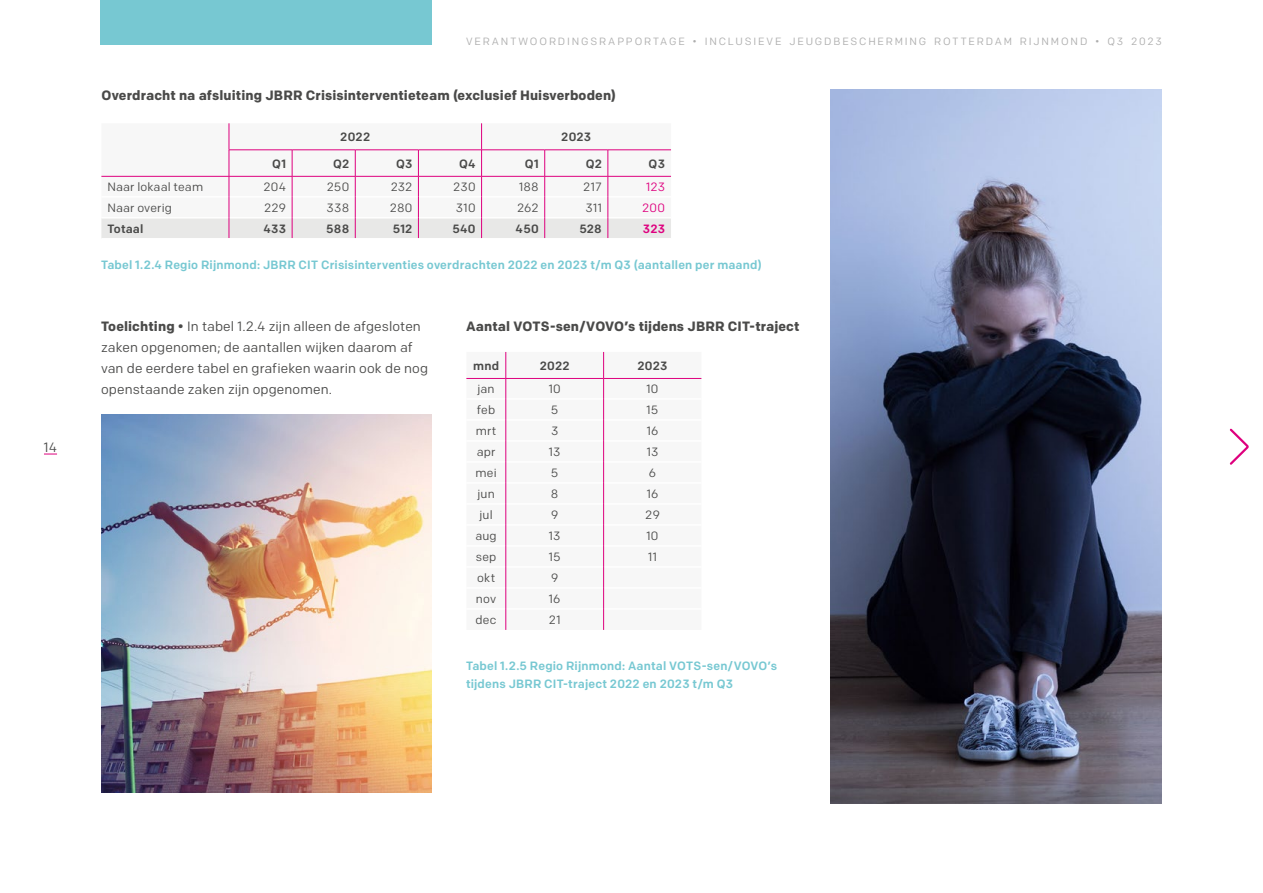
<style>
.page{position:relative;width:1263px;height:893px;background:#fff}
.page>*{position:absolute;margin:0;border:0;box-sizing:border-box;transform-origin:0 0}
.t1{font:13.5px/21px "Colfax";letter-spacing:.01em;color:#4a4a49}
.t2{font:700 13.5px "Colfax";letter-spacing:.01em;color:#4a4a49}
.t3{font:500 12px/18px "Colfax";letter-spacing:.015em;color:#77c8d2}
.t4{font:12px "Colfax";letter-spacing:.015em;color:#4a4a49}
.t5{font:500 12px "Colfax";letter-spacing:.015em;color:#4a4a49}
.t6{font:12px "Colfax";letter-spacing:.015em;color:#de007e}
.t7{font:500 12px "Colfax";color:#de007e}
.t8{font:10.5px "Colfax";letter-spacing:.175em;color:#adadad}
.s1{font-weight:700}
</style>
<div class="page">
<div style="left:101px;top:0;width:331px;height:45px;background:#77c8d2"></div>
<svg style="left:101px;top:123px;width:570px;height:115px"></svg>
<svg style="left:466px;top:352px;width:235px;height:278px"></svg>
<hr style="left:466px;top:378px;width:40px;height:1px;background:#de007e">
<hr style="left:506px;top:378px;width:98px;height:1px;background:#de007e">
<hr style="left:604px;top:378px;width:97px;height:1px;background:#de007e">
<hr style="left:506px;top:398px;width:97px;height:2px;background:#fff">
<hr style="left:604px;top:398px;width:97px;height:2px;background:#fff">
<hr style="left:506px;top:419px;width:97px;height:2px;background:#fff">
<hr style="left:604px;top:419px;width:97px;height:2px;background:#fff">
<hr style="left:506px;top:440px;width:97px;height:2px;background:#fff">
<hr style="left:604px;top:440px;width:97px;height:2px;background:#fff">
<hr style="left:506px;top:461px;width:97px;height:2px;background:#fff">
<hr style="left:604px;top:461px;width:97px;height:2px;background:#fff">
<hr style="left:506px;top:482px;width:97px;height:2px;background:#fff">
<hr style="left:604px;top:482px;width:97px;height:2px;background:#fff">
<hr style="left:506px;top:503px;width:97px;height:2px;background:#fff">
<hr style="left:604px;top:503px;width:97px;height:2px;background:#fff">
<hr style="left:506px;top:524px;width:97px;height:2px;background:#fff">
<hr style="left:604px;top:524px;width:97px;height:2px;background:#fff">
<hr style="left:506px;top:545px;width:97px;height:2px;background:#fff">
<hr style="left:604px;top:545px;width:97px;height:2px;background:#fff">
<hr style="left:506px;top:566px;width:97px;height:2px;background:#fff">
<hr style="left:604px;top:566px;width:97px;height:2px;background:#fff">
<hr style="left:506px;top:587px;width:97px;height:2px;background:#fff">
<hr style="left:604px;top:587px;width:97px;height:2px;background:#fff">
<hr style="left:506px;top:608px;width:97px;height:2px;background:#fff">
<hr style="left:604px;top:608px;width:97px;height:2px;background:#fff">
<hr style="left:466px;top:398px;width:40px;height:2px;background:#fff">
<hr style="left:466px;top:419px;width:40px;height:2px;background:#fff">
<hr style="left:466px;top:440px;width:40px;height:2px;background:#fff">
<hr style="left:466px;top:461px;width:40px;height:2px;background:#fff">
<hr style="left:466px;top:482px;width:40px;height:2px;background:#fff">
<hr style="left:466px;top:503px;width:40px;height:2px;background:#fff">
<hr style="left:466px;top:524px;width:40px;height:2px;background:#fff">
<hr style="left:466px;top:545px;width:40px;height:2px;background:#fff">
<hr style="left:466px;top:566px;width:40px;height:2px;background:#fff">
<hr style="left:466px;top:587px;width:40px;height:2px;background:#fff">
<hr style="left:466px;top:608px;width:40px;height:2px;background:#fff">
<svg style="left:505px;top:352px;width:1px;height:278px"></svg>
<svg style="left:603px;top:352px;width:1px;height:278px"></svg>
<img style="left:102px;top:415px;width:329px;height:377px">
<img style="left:831px;top:89px;width:331px;height:715px">
<svg style="left:1229px;top:428px;width:20px;height:37px"></svg>
<svg style="left:44px;top:454px;width:13px;height:1px"></svg>
<p class="t1" style="left:44px;top:436px;width:15px">14</p>
<p class="t8" style="left:466px;top:35px;width:697px">VERANTWOORDINGSRAPPORTAGE • INCLUSIEVE JEUGDBESCHERMING ROTTERDAM RIJNMOND • Q3 2023</p>
<p class="t2" style="left:101px;top:87px;width:516px">Overdracht na afsluiting JBRR Crisisinterventieteam (exclusief Huisverboden)</p>
<p class="t5" style="left:340px;top:129px;width:31px">2022</p>
<p class="t5" style="left:561px;top:129px;width:31px">2023</p>
<p class="t5" style="left:272px;top:156px;width:15px">Q1</p>
<p class="t5" style="left:333px;top:156px;width:18px">Q2</p>
<p class="t5" style="left:396px;top:156px;width:18px">Q3</p>
<p class="t5" style="left:459px;top:156px;width:18px">Q4</p>
<p class="t5" style="left:525px;top:156px;width:15px">Q1</p>
<p class="t5" style="left:586px;top:156px;width:18px">Q2</p>
<p class="t5" style="left:649px;top:156px;width:18px">Q3</p>
<p class="t4" style="left:107px;top:179px;width:97px">Naar lokaal team</p>
<p class="t4" style="left:264px;top:179px;width:24px">204</p>
<p class="t4" style="left:327px;top:179px;width:24px">250</p>
<p class="t4" style="left:391px;top:179px;width:23px">232</p>
<p class="t4" style="left:453px;top:179px;width:24px">230</p>
<p class="t4" style="left:519px;top:179px;width:21px">188</p>
<p class="t4" style="left:583px;top:179px;width:20px">217</p>
<p class="t6" style="left:646px;top:179px;width:20px">123</p>
<p class="t4" style="left:107px;top:200px;width:66px">Naar overig</p>
<p class="t4" style="left:264px;top:200px;width:24px">229</p>
<p class="t4" style="left:327px;top:200px;width:24px">338</p>
<p class="t4" style="left:390px;top:200px;width:24px">280</p>
<p class="t4" style="left:456px;top:200px;width:21px">310</p>
<p class="t4" style="left:517px;top:200px;width:23px">262</p>
<p class="t4" style="left:585px;top:200px;width:18px">311</p>
<p class="t6" style="left:642px;top:200px;width:24px">200</p>
<p class="t5" style="left:107px;top:221px;width:37px">Totaal</p>
<p class="t5" style="left:263px;top:221px;width:24px">433</p>
<p class="t5" style="left:326px;top:221px;width:25px">588</p>
<p class="t5" style="left:393px;top:221px;width:21px">512</p>
<p class="t5" style="left:452px;top:221px;width:25px">540</p>
<p class="t5" style="left:516px;top:221px;width:25px">450</p>
<p class="t5" style="left:579px;top:221px;width:24px">528</p>
<p class="t7" style="left:643px;top:221px;width:24px">323</p>
<p class="t3" style="left:101px;top:255px;width:662px">Tabel 1.2.4 Regio Rijnmond: JBRR CIT Crisisinterventies overdrachten 2022 en 2023 t/m Q3 (aantallen per maand)</p>
<p class="t1" style="left:101px;top:316px;width:328px"><span class="s1">Toelichting •</span> In tabel 1.2.4 zijn alleen de afgesloten zaken opgenomen; de aantallen wijken daarom af van de eerdere tabel en grafieken waarin ook de nog openstaande zaken zijn opgenomen.</p>
<p class="t2" style="left:466px;top:318px;width:335px">Aantal VOTS-sen/VOVO’s tijdens JBRR CIT-traject</p>
<p class="t5" style="left:473px;top:358px;width:27px">mnd</p>
<p class="t5" style="left:540px;top:358px;width:31px">2022</p>
<p class="t5" style="left:637px;top:358px;width:31px">2023</p>
<p class="t4" style="left:477px;top:381px;width:19px">jan</p>
<p class="t4" style="left:549px;top:381px;width:14px">10</p>
<p class="t4" style="left:646px;top:381px;width:14px">10</p>
<p class="t4" style="left:477px;top:402px;width:20px">feb</p>
<p class="t4" style="left:551px;top:402px;width:9px">5</p>
<p class="t4" style="left:647px;top:402px;width:13px">15</p>
<p class="t4" style="left:476px;top:423px;width:22px">mrt</p>
<p class="t4" style="left:551px;top:423px;width:9px">3</p>
<p class="t4" style="left:647px;top:423px;width:13px">16</p>
<p class="t4" style="left:477px;top:444px;width:20px">apr</p>
<p class="t4" style="left:549px;top:444px;width:13px">13</p>
<p class="t4" style="left:647px;top:444px;width:13px">13</p>
<p class="t4" style="left:476px;top:465px;width:23px">mei</p>
<p class="t4" style="left:551px;top:465px;width:9px">5</p>
<p class="t4" style="left:649px;top:465px;width:9px">6</p>
<p class="t4" style="left:477px;top:486px;width:19px">jun</p>
<p class="t4" style="left:551px;top:486px;width:9px">8</p>
<p class="t4" style="left:647px;top:486px;width:13px">16</p>
<p class="t4" style="left:479px;top:507px;width:15px">jul</p>
<p class="t4" style="left:551px;top:507px;width:9px">9</p>
<p class="t4" style="left:645px;top:507px;width:16px">29</p>
<p class="t4" style="left:475px;top:528px;width:23px">aug</p>
<p class="t4" style="left:549px;top:528px;width:13px">13</p>
<p class="t4" style="left:646px;top:528px;width:14px">10</p>
<p class="t4" style="left:476px;top:549px;width:22px">sep</p>
<p class="t4" style="left:549px;top:549px;width:13px">15</p>
<p class="t4" style="left:648px;top:549px;width:10px">11</p>
<p class="t4" style="left:477px;top:570px;width:20px">okt</p>
<p class="t4" style="left:551px;top:570px;width:9px">9</p>
<p class="t4" style="left:476px;top:591px;width:22px">nov</p>
<p class="t4" style="left:549px;top:591px;width:13px">16</p>
<p class="t4" style="left:476px;top:612px;width:22px">dec</p>
<p class="t4" style="left:549px;top:612px;width:13px">21</p>
<p class="t3" style="left:466px;top:657px;width:313px">Tabel 1.2.5 Regio Rijnmond: Aantal VOTS-sen/VOVO’s tijdens JBRR CIT-traject 2022 en 2023 t/m Q3</p>
</div>
